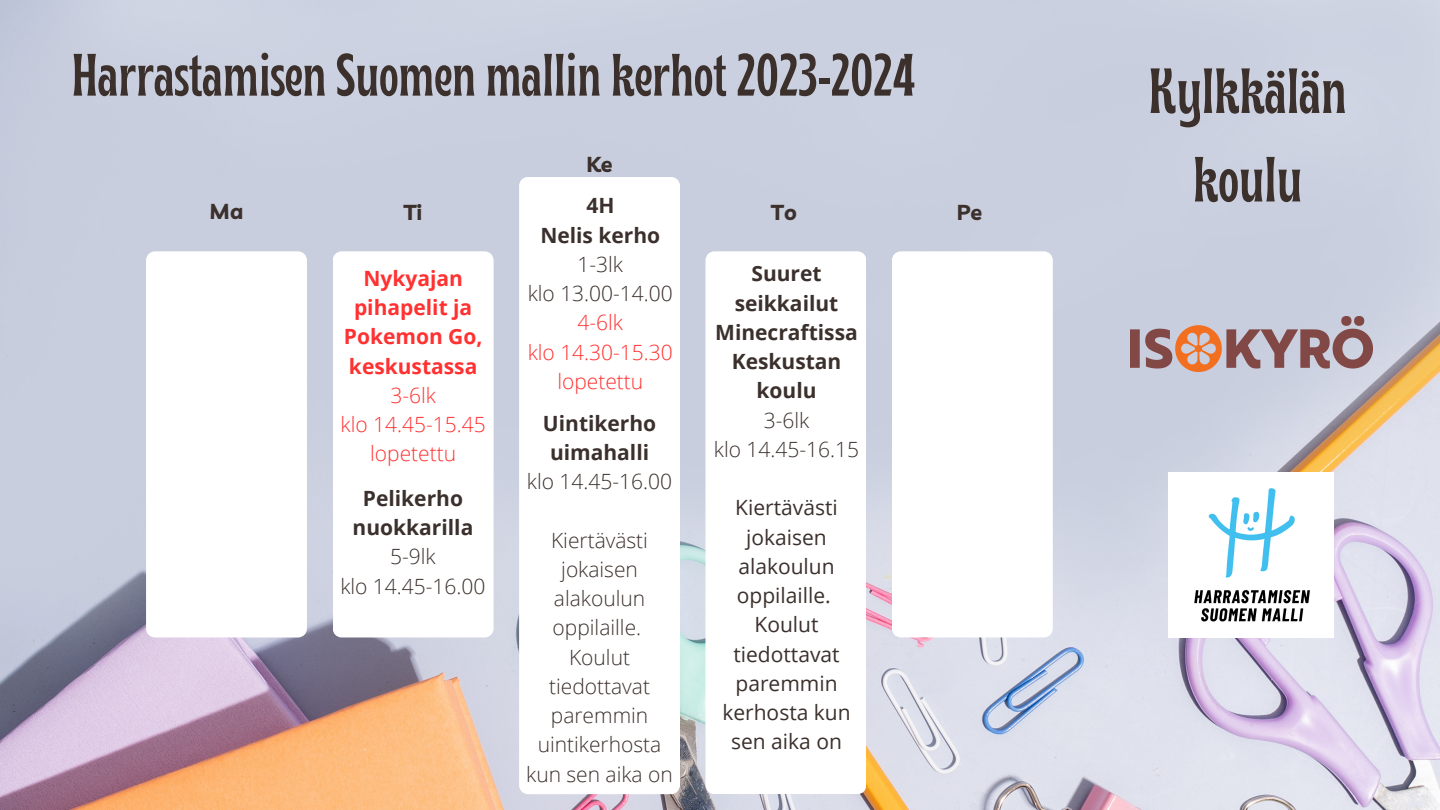
<style>
.page{position:relative;width:1440px;height:810px;background:#fff}
.page>*{position:absolute;margin:0;border:0;box-sizing:border-box;transform-origin:0 0}
.t1{font:700 condensed 63.6px "Brice";color:#3b302c}
.t2{font:700 condensed 59.6px "Brice";color:#3b302c}
.t3{font:700 21.6px "Livvic";color:#3b302c}
.t4{font:300 21px/29.2px "Open Sans";color:#3b302c;text-align:center}
.t5{font:700 21px/29.2px "Open Sans";color:#3b302c;text-align:center}
.t6{font:21px/29.2px "Open Sans";color:#3b302c;text-align:center}
.t7{font:300 21px "Open Sans";color:#ff3131}
.t8{font:700 21px/29.2px "Open Sans";color:#ff3131;text-align:center}
</style>
<div class="page">
<img style="left:0;top:0;width:1440px;height:810px">
<svg style="left:146px;top:251px;width:161px;height:386px"></svg>
<svg style="left:333px;top:251px;width:161px;height:386px"></svg>
<svg style="left:519px;top:177px;width:161px;height:617px"></svg>
<svg style="left:705px;top:251px;width:161px;height:543px"></svg>
<svg style="left:892px;top:251px;width:161px;height:386px"></svg>
<img style="left:1130px;top:316px;width:242px;height:65px">
<img style="left:1169px;top:473px;width:165px;height:165px">
<p class="t2" style="left:72px;top:51px;width:845px">Harrastamisen Suomen mallin kerhot 2023-2024</p>
<p class="t3" style="left:210px;top:197px;width:35px">Ma</p>
<p class="t3" style="left:404px;top:198px;width:20px">Ti</p>
<p class="t8" style="left:344px;top:263px;width:140px">Nykyajan pihapelit ja<br>Pokemon Go,</p>
<p class="t8" style="left:349px;top:351px;width:130px">keskustassa</p>
<p class="t7" style="left:390px;top:380px;width:47px">3-6lk</p>
<p class="t7" style="left:341px;top:410px;width:147px">klo 14.45-15.45</p>
<p class="t7" style="left:370px;top:439px;width:87px">lopetettu</p>
<p class="t5" style="left:363px;top:483px;width:102px">Pelikerho</p>
<p class="t5" style="left:353px;top:512px;width:122px">nuokkarilla</p>
<p class="t4" style="left:390px;top:542px;width:47px">5-9lk</p>
<p class="t4" style="left:340px;top:571px;width:147px">klo 14.45-16.00</p>
<p class="t3" style="left:586px;top:150px;width:28px">Ke</p>
<p class="t5" style="left:586px;top:191px;width:30px">4H</p>
<p class="t5" style="left:540px;top:220px;width:121px">Nelis kerho</p>
<p class="t4" style="left:578px;top:249px;width:47px">1-3lk</p>
<p class="t4" style="left:528px;top:278px;width:147px">klo 13.00-14.00</p>
<p class="t7" style="left:578px;top:308px;width:47px">4-6lk</p>
<p class="t7" style="left:528px;top:337px;width:147px">klo 14.30-15.30</p>
<p class="t7" style="left:557px;top:366px;width:87px">lopetettu</p>
<p class="t5" style="left:543px;top:408px;width:115px">Uintikerho</p>
<p class="t5" style="left:550px;top:437px;width:101px">uimahalli</p>
<p class="t4" style="left:527px;top:466px;width:147px">klo 14.45-16.00</p>
<p class="t4" style="left:551px;top:525px;width:98px">Kiertävästi jokaisen alakoulun oppilaille.</p>
<p class="t4" style="left:526px;top:642px;width:148px">Koulut tiedottavat paremmin uintikerhosta kun sen aika on</p>
<p class="t3" style="left:771px;top:198px;width:27px">To</p>
<p class="t3" style="left:957px;top:198px;width:27px">Pe</p>
<p class="t5" style="left:715px;top:259px;width:144px">Suuret seikkailut<br>Minecraftissa</p>
<p class="t5" style="left:732px;top:346px;width:111px">Keskustan koulu</p>
<p class="t4" style="left:764px;top:405px;width:47px">3-6lk</p>
<p class="t4" style="left:714px;top:434px;width:147px">klo 14.45-16.15</p>
<p class="t6" style="left:735px;top:493px;width:104px">Kiertävästi jokaisen alakoulun oppilaille.</p>
<p class="t6" style="left:722px;top:610px;width:130px">Koulut tiedottavat paremmin kerhosta kun sen aika on</p>
<p class="t1" style="left:1149px;top:65px;width:200px">Kylkkälän</p>
<p class="t1" style="left:1193px;top:154px;width:111px">koulu</p>
</div>
